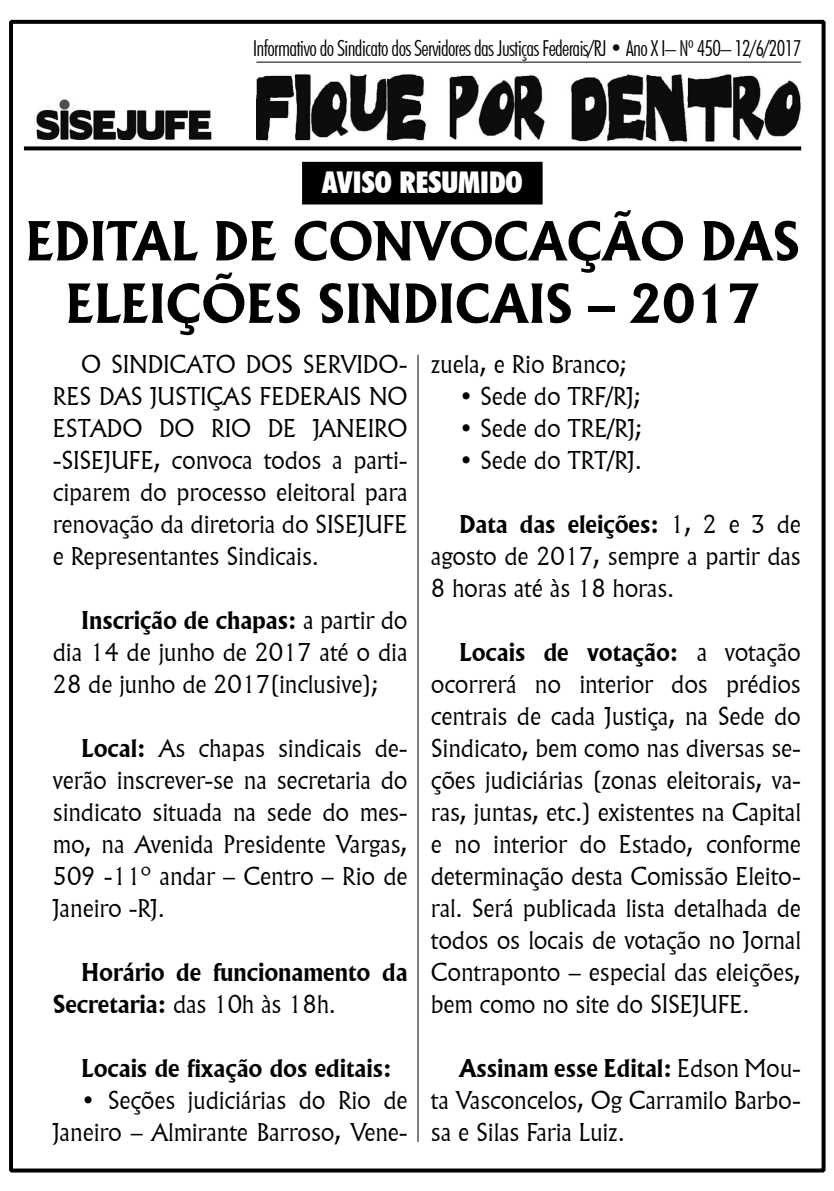
<style>
.page{position:relative;width:834px;height:1191px;background:#fff}
.page>*{position:absolute;margin:0;border:0;box-sizing:border-box;transform-origin:0 0}
.t1{font:700 52px/62.4px "Flareserif 821 BT";letter-spacing:-.01em;color:#000;text-align:center}
.t2{font:900 condensed 30px "Futura BT";color:#fff}
.t3{font:300 24px/32px "Flareserif 821 BT";letter-spacing:-.01em;color:#000;text-align:justify}
.t4{font:700 24px/32px "Flareserif 821 BT";letter-spacing:-.01em;color:#000}
.t5{font:300 condensed 22px "Futura BT";letter-spacing:-.03em;color:#000}
.s1{font-weight:700}
.s2{font-weight:300}
</style>
<div class="page">
<div style="left:303px;top:163px;width:238px;height:40px;background:#000"></div>
<div style="left:302px;top:162px;width:240px;height:42px;border:2px solid #000"></div>
<div style="left:9px;top:20px;width:816px;height:1152px;border:4px solid #000"></div>
<svg style="left:24px;top:146px;width:777px;height:4px;background:#1b1b1b"></svg>
<hr style="left:256px;top:62px;width:545px;height:1px;background:#000">
<img style="left:256px;top:74px;width:545px;height:68px">
<img style="left:36px;top:99px;width:176px;height:41px">
<hr style="left:417px;top:355px;width:1px;height:786px;background:#000">
<p class="t5" style="left:253px;top:34px;width:550px">Informativo do Sindicato dos Servidores das Justiças Federais/RJ • Ano X I– Nº 450– 12/6/2017</p>
<p class="t2" style="left:322px;top:164px;width:202px">AVISO RESUMIDO</p>
<h1 class="t1" style="left:25px;top:210px;width:776px">EDITAL DE CONVOCAÇÃO DAS<br>ELEIÇÕES SINDICAIS – 2017</h1>
<p class="t3" style="left:431px;top:348px;width:198px">zuela, e Rio Branco;</p>
<p class="t3" style="left:459px;top:380px;width:183px">• Sede do TRF/RJ;</p>
<p class="t3" style="left:459px;top:412px;width:185px">• Sede do TRE/RJ;</p>
<p class="t3" style="left:459px;top:444px;width:184px">• Sede do TRT/RJ.</p>
<p class="t3" style="left:53px;top:348px;width:356px;text-indent:28px">O SINDICATO DOS SERVIDO-RES DAS JUSTIÇAS FEDERAIS NO ESTADO DO RIO DE JANEIRO -SISEJUFE, convoca todos a parti&shy;ciparem do processo eleitoral para renovação da diretoria do SISEJUFE e Representantes Sindicais.</p>
<p class="t3" style="left:431px;top:508px;width:371px;text-indent:28px"><span class="s1">Data das eleições:</span> 1, 2 e 3 de agosto de 2017, sempre a partir das 8 horas até às 18 horas.</p>
<p class="t3" style="left:53px;top:604px;width:356px;text-indent:28px"><span class="s1">Inscrição de chapas:</span> a partir do dia 14 de junho de 2017 até o dia 28 de junho de 2017(inclusive);</p>
<p class="t3" style="left:53px;top:732px;width:356px;text-indent:28px"><span class="s1">Local:</span> As chapas sindicais de&shy;verão inscrever-se na secretaria do sindicato situada na sede do mes&shy;mo, na Avenida Presidente Vargas, 509 -11º andar – Centro – Rio de Janeiro -RJ.</p>
<p class="t4" style="left:53px;top:956px;width:356px;text-indent:28px">Horário de funcionamento da<br>Secretaria: <span class="s2">das 10h às 18h.</span></p>
<p class="t4" style="left:81px;top:1052px;width:312px">Locais de fixação dos editais:</p>
<p class="t3" style="left:53px;top:1084px;width:356px;text-align:right">• Seções judiciárias do Rio de<br>Janeiro – Almirante Barroso, Vene-</p>
<p class="t3" style="left:431px;top:636px;width:371px;text-indent:28px"><span class="s1">Locais de votação:</span> a votação ocorrerá no interior dos prédios centrais de cada Justiça, na Sede do Sindicato, bem como nas diversas se&shy;ções judiciárias (zonas eleitorais, va&shy;ras, juntas, etc.) existentes na Capital e no interior do Estado, conforme determinação desta Comissão Eleito&shy;ral. Será publicada lista detalhada de todos os locais de votação no Jornal Contraponto – especial das eleições, bem como no site do SISEJUFE.</p>
<p class="t3" style="left:431px;top:1051px;width:371px;text-indent:28px"><span class="s1">Assinam esse Edital:</span> Edson Mou&shy;ta Vasconcelos, Og Carramilo Barbo&shy;sa e Silas Faria Luiz.</p>
</div>
